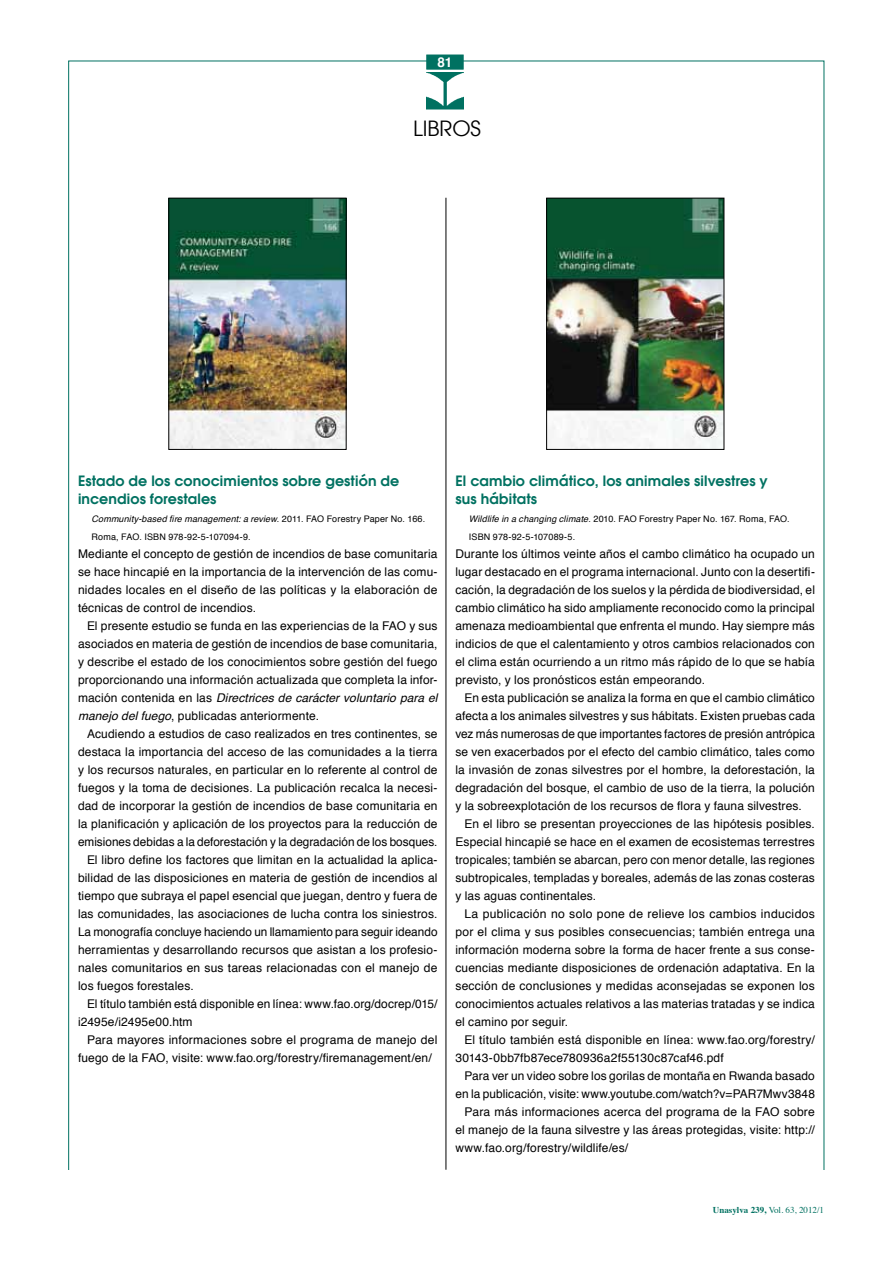
<style>
.page{position:relative;width:893px;height:1263px;background:#fff}
.page>*{position:absolute;margin:0;border:0;box-sizing:border-box;transform-origin:0 0}
.t1{font:21px "Avant Garde";color:#000}
.t2{font:600 14.25px/18px "Avant Garde";letter-spacing:.01em;color:#007161}
.t3{font:700 13.5px "Helvetica";color:#fff}
.t4{font:12px/18px "Helvetica";letter-spacing:.01em;color:#000;text-align:justify}
.t5{font:9px/18px "Helvetica";letter-spacing:.015em;color:#000}
.t6{font:9px "Times";color:#007161}
.s1{font-style:italic}
.s2{font-weight:700}
</style>
<div class="page">
<div style="left:68px;top:61px;width:756px;height:1116px;background:#fff;border:1px solid #007161"></div>
<div style="left:427px;top:55px;width:36px;height:14px;background:#007161"></div>
<img style="left:427px;top:72px;width:36px;height:37px">
<div style="left:58px;top:1170px;width:779px;height:32px;background:#fff"></div>
<hr style="left:446px;top:198px;width:1px;height:972px;background:#000">
<img style="left:170px;top:200px;width:175px;height:248px">
<div style="left:168px;top:198px;width:179px;height:252px;border:1px solid #000"></div>
<img style="left:548px;top:200px;width:174px;height:248px">
<div style="left:546px;top:198px;width:178px;height:252px;border:1px solid #000"></div>
<p class="t3" style="left:437px;top:51px;width:17px">81</p>
<h1 class="t1" style="left:413px;top:116px;width:68px">LIBROS</h1>
<p class="t2" style="left:78px;top:471px;width:323px">Estado de los conocimientos sobre gestión de incendios forestales</p>
<p class="t5" style="left:92px;top:510px;width:335px"><span class="s1">Community-based fire management: a review</span>. 2011. FAO Forestry Paper No. 166.<br>Roma, FAO. ISBN 978-92-5-107094-9.</p>
<p class="t4" style="left:78px;top:545px;width:361px">Mediante el concepto de gestión de incendios de base comunitaria se hace hincapié en la importancia de la intervención de las comu&shy;nidades locales en el diseño de las políticas y la elaboración de técnicas de control de incendios.</p>
<p class="t4" style="left:78px;top:617px;width:361px;text-indent:9px">El presente estudio se funda en las experiencias de la FAO y sus asociados en materia de gestión de incendios de base comunitaria, y describe el estado de los conocimientos sobre gestión del fuego proporcionando una información actualizada que completa la infor&shy;mación contenida en las <span class="s1">Directrices de carácter voluntario para el manejo del fuego</span>, publicadas anteriormente.</p>
<p class="t4" style="left:87px;top:725px;width:352px">Acudiendo a estudios de caso realizados en tres continentes, se</p>
<p class="t4" style="left:78px;top:743px;width:361px">destaca la importancia del acceso de las comunidades a la tierra</p>
<p class="t4" style="left:78px;top:761px;width:361px">y los recursos naturales, en particular en lo referente al control de</p>
<p class="t4" style="left:78px;top:779px;width:361px">fuegos y la toma de decisiones. La publicación recalca la necesi-</p>
<p class="t4" style="left:78px;top:797px;width:361px">dad de incorporar la gestión de incendios de base comunitaria en</p>
<p class="t4" style="left:78px;top:815px;width:361px">la planificación y aplicación de los proyectos para la reducción de</p>
<p class="t4" style="left:78px;top:833px;width:361px">emisiones debidas a la deforestación y la degradación de los bosques.</p>
<p class="t4" style="left:87px;top:851px;width:352px">El libro define los factores que limitan en la actualidad la aplica-</p>
<p class="t4" style="left:78px;top:869px;width:361px">bilidad de las disposiciones en materia de gestión de incendios al</p>
<p class="t4" style="left:78px;top:887px;width:361px">tiempo que subraya el papel esencial que juegan, dentro y fuera de</p>
<p class="t4" style="left:78px;top:905px;width:361px">las comunidades, las asociaciones de lucha contra los siniestros.</p>
<p class="t4" style="left:78px;top:923px;width:361px">La monografía concluye haciendo un llamamiento para seguir ideando</p>
<p class="t4" style="left:78px;top:941px;width:361px">herramientas y desarrollando recursos que asistan a los profesio-</p>
<p class="t4" style="left:78px;top:959px;width:361px">nales comunitarios en sus tareas relacionadas con el manejo de</p>
<p class="t4" style="left:78px;top:977px;width:117px">los fuegos forestales.</p>
<p class="t4" style="left:87px;top:995px;width:352px">El título también está disponible en línea: www.fao.org/docrep/015/</p>
<p class="t4" style="left:78px;top:1013px;width:116px">i2495e/i2495e00.htm</p>
<p class="t4" style="left:87px;top:1031px;width:352px">Para mayores informaciones sobre el programa de manejo del</p>
<p class="t4" style="left:78px;top:1049px;width:355px">fuego de la FAO, visite: www.fao.org/forestry/firemanagement/en/</p>
<p class="t2" style="left:455px;top:471px;width:314px">El cambio climático, los animales silvestres y sus hábitats</p>
<p class="t5" style="left:469px;top:510px;width:322px"><span class="s1">Wildlife in a changing climate</span>. 2010. FAO Forestry Paper No. 167. Roma, FAO.<br>ISBN 978-92-5-107089-5.</p>
<p class="t4" style="left:455px;top:545px;width:361px">Durante los últimos veinte años el cambo climático ha ocupado un lugar destacado en el programa internacional. Junto con la desertifi&shy;cación, la degradación de los suelos y la pérdida de biodiversidad, el cambio climático ha sido ampliamente reconocido como la principal amenaza medioambiental que enfrenta el mundo. Hay siempre más indicios de que el calentamiento y otros cambios relacionados con el clima están ocurriendo a un ritmo más rápido de lo que se había previsto, y los pronósticos están empeorando.</p>
<p class="t4" style="left:455px;top:689px;width:361px;text-indent:9px">En esta publicación se analiza la forma en que el cambio climático afecta a los animales silvestres y sus hábitats. Existen pruebas cada vez más numerosas de que importantes factores de presión antrópica se ven exacerbados por el efecto del cambio climático, tales como la invasión de zonas silvestres por el hombre, la deforestación, la degradación del bosque, el cambio de uso de la tierra, la polución y la sobreexplotación de los recursos de flora y fauna silvestres.</p>
<p class="t4" style="left:455px;top:815px;width:361px;text-indent:9px">En el libro se presentan proyecciones de las hipótesis posibles.<br>Especial hincapié se hace en el examen de ecosistemas terrestres tropicales; también se abarcan, pero con menor detalle, las regiones subtropicales, templadas y boreales, además de las zonas costeras y las aguas continentales.</p>
<p class="t4" style="left:455px;top:905px;width:361px;text-indent:9px">La publicación no solo pone de relieve los cambios inducidos por el clima y sus posibles consecuencias; también entrega una información moderna sobre la forma de hacer frente a sus conse&shy;cuencias mediante disposiciones de ordenación adaptativa. En la sección de conclusiones y medidas aconsejadas se exponen los conocimientos actuales relativos a las materias tratadas y se indica el camino por seguir.</p>
<p class="t4" style="left:455px;top:1031px;width:361px;text-indent:9px">El título también está disponible en línea: www.fao.org/forestry/<br>30143-0bb7fb87ece780936a2f55130c87caf46.pdf</p>
<p class="t4" style="left:464px;top:1067px;width:352px">Para ver un video sobre los gorilas de montaña en Rwanda basado</p>
<p class="t4" style="left:455px;top:1085px;width:361px">en la publicación, visite: www.youtube.com/watch?v=PAR7Mwv3848</p>
<p class="t4" style="left:464px;top:1103px;width:352px">Para más informaciones acerca del programa de la FAO sobre</p>
<p class="t4" style="left:455px;top:1121px;width:361px">el manejo de la fauna silvestre y las áreas protegidas, visite: http://</p>
<p class="t4" style="left:455px;top:1139px;width:174px">www.fao.org/forestry/wildlife/es/</p>
<p class="t6" style="left:713px;top:1201px;width:113px"><span class="s2">Unasylva 239,</span> Vol. 63, 2012/1</p>
</div>
